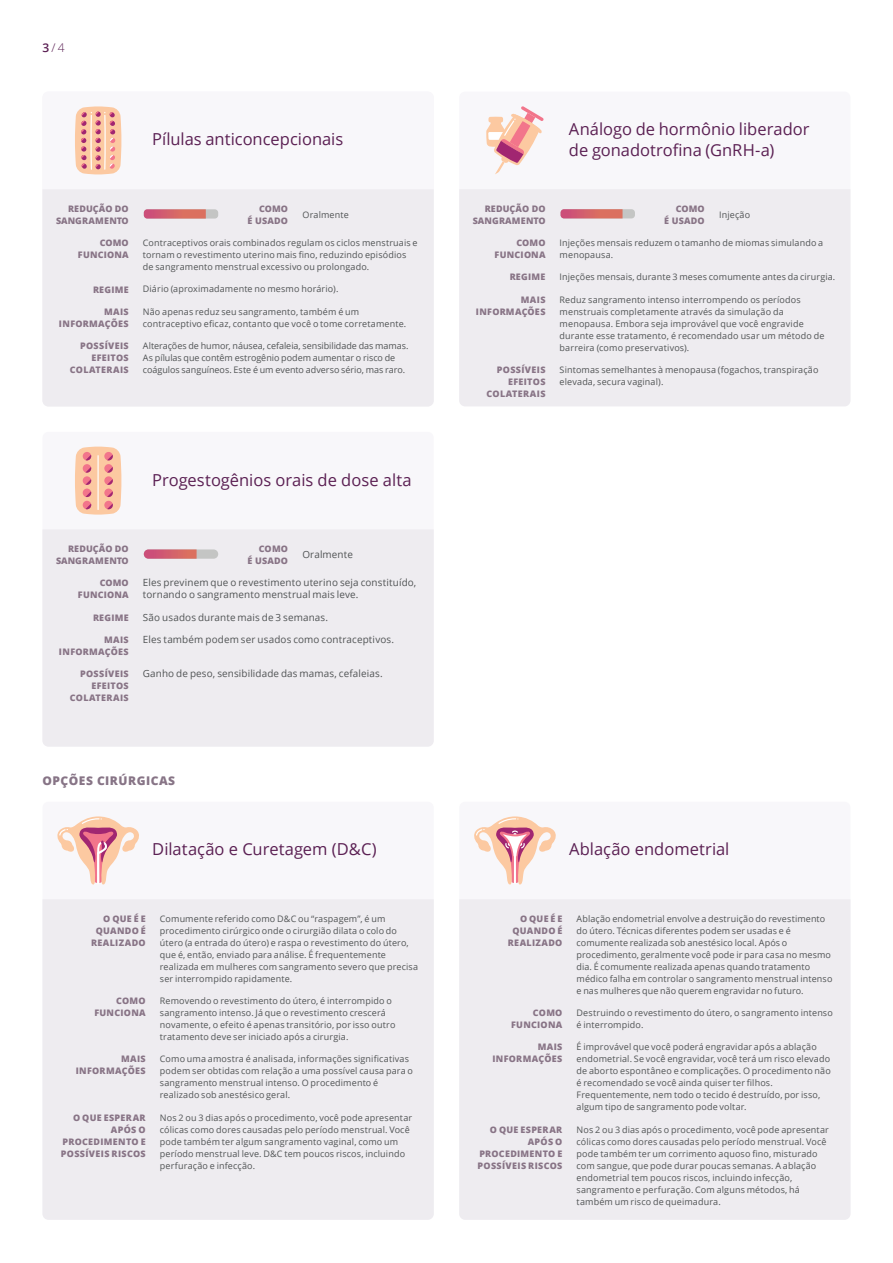
<style>
.page{position:relative;width:893px;height:1263px;background:#fff}
.page>*{position:absolute;margin:0;border:0;box-sizing:border-box;transform-origin:0 0}
.t1{font:16.5px/21px "Open Sans";color:#5b2053}
.t2{font:800 12px "Open Sans";letter-spacing:.04em;color:#877486}
.t3{font:300 12px "Open Sans";color:#5a1f53}
.t4{font:9.9px/12px "Open Sans";letter-spacing:.015em;color:#515455}
.t5{font:9px/12px "Open Sans";letter-spacing:.015em;color:#515455}
.t6{font:800 9px/12px "Open Sans";letter-spacing:.03em;color:#887486;text-align:right}
.t7{font:9px/12px "Open Sans";letter-spacing:-.005em;color:#515455}
.t8{font:800 9px/12px "Open Sans";letter-spacing:.005em;color:#887486;text-align:right}
.s1{font-weight:600}
</style>
<div class="page">
<div style="left:43px;top:802px;width:391px;height:418px;background:#f8f7fa;border-radius:6px"></div>
<div style="left:43px;top:900px;width:390px;height:319px;background:#eeecf0"></div>
<svg style="left:57px;top:816px;width:82px;height:69px"></svg>
<div style="left:459px;top:802px;width:391px;height:418px;background:#f8f7fa;border-radius:6px"></div>
<div style="left:460px;top:900px;width:390px;height:319px;background:#eeecf0"></div>
<svg style="left:474px;top:816px;width:82px;height:68px"></svg>
<div style="left:459px;top:92px;width:391px;height:314px;background:#f8f7fa;border-radius:6px"></div>
<div style="left:460px;top:190px;width:390px;height:216px;background:#eeecf0"></div>
<div style="left:560px;top:209px;width:75px;height:9px;background:#c4c5c4;border-radius:3px"></div>
<svg style="left:560px;top:209px;width:62px;height:9px"></svg>
<svg style="left:486px;top:106px;width:58px;height:68px"></svg>
<div style="left:42px;top:92px;width:392px;height:314px;background:#f8f7fa;border-radius:6px"></div>
<div style="left:43px;top:190px;width:390px;height:216px;background:#eeecf0"></div>
<svg style="left:75px;top:106px;width:47px;height:69px;background:#f3bda7"></svg>
<div style="left:144px;top:209px;width:74px;height:10px;background:#c4c5c4;border-radius:3px"></div>
<svg style="left:144px;top:209px;width:62px;height:10px"></svg>
<div style="left:42px;top:432px;width:392px;height:315px;background:#f8f7fa;border-radius:6px"></div>
<div style="left:43px;top:530px;width:390px;height:216px;background:#eeecf0"></div>
<svg style="left:75px;top:446px;width:47px;height:69px;background:#f6bba5"></svg>
<div style="left:144px;top:549px;width:74px;height:10px;background:#c4c5c4;border-radius:5px"></div>
<svg style="left:144px;top:549px;width:53px;height:10px"></svg>
<h2 class="t3" style="left:43px;top:40px;width:24px"><span class="s1">3</span>/4</h2>
<h1 class="t1" style="left:152px;top:128px;width:193px">Pílulas anticoncepcionais</h1>
<p class="t8" style="left:56px;top:202px;width:74px">REDUÇÃO DO<br>SANGRAMENTO</p>
<p class="t6" style="left:247px;top:202px;width:42px">COMO<br>É USADO</p>
<p class="t5" style="left:303px;top:208px;width:48px">Oralmente</p>
<p class="t6" style="left:78px;top:236px;width:52px">COMO<br>FUNCIONA</p>
<p class="t5" style="left:143px;top:237px;width:276px">Contraceptivos orais combinados regulam os ciclos menstruais e tornam o revestimento uterino mais fino, reduzindo episódios de sangramento menstrual excessivo ou prolongado.</p>
<p class="t6" style="left:93px;top:283px;width:37px">REGIME</p>
<p class="t5" style="left:143px;top:283px;width:197px">Diário (aproximadamente no mesmo horário).</p>
<p class="t6" style="left:59px;top:305px;width:71px">MAIS<br>INFORMAÇÕES</p>
<p class="t6" style="left:70px;top:339px;width:60px">POSSÍVEIS<br>EFEITOS<br>COLATERAIS</p>
<p class="t5" style="left:143px;top:305px;width:265px">Não apenas reduz seu sangramento, também é um contraceptivo eficaz, contanto que você o tome corretamente.</p>
<p class="t7" style="left:143px;top:340px;width:267px">Alterações de humor, náusea, cefaleia, sensibilidade das mamas.<br>As pílulas que contêm estrogênio podem aumentar o risco de coágulos sanguíneos. Este é um evento adverso sério, mas raro.</p>
<h1 class="t1" style="left:152px;top:469px;width:261px">Progestogênios orais de dose alta</h1>
<p class="t8" style="left:56px;top:542px;width:74px">REDUÇÃO DO<br>SANGRAMENTO</p>
<p class="t6" style="left:247px;top:542px;width:42px">COMO<br>É USADO</p>
<p class="t4" style="left:302px;top:548px;width:52px">Oralmente</p>
<p class="t4" style="left:143px;top:576px;width:275px">Eles previnem que o revestimento uterino seja constituído, tornando o sangramento menstrual mais leve.</p>
<p class="t6" style="left:78px;top:576px;width:52px">COMO<br>FUNCIONA</p>
<p class="t6" style="left:104px;top:633px;width:26px">MAIS</p>
<p class="t4" style="left:143px;top:633px;width:253px">Eles também podem ser usados como contraceptivos.</p>
<p class="t6" style="left:59px;top:645px;width:71px">INFORMAÇÕES</p>
<p class="t6" style="left:70px;top:668px;width:60px">POSSÍVEIS<br>EFEITOS<br>COLATERAIS</p>
<p class="t4" style="left:143px;top:611px;width:187px">São usados durante mais de 3 semanas.</p>
<p class="t6" style="left:93px;top:611px;width:37px">REGIME</p>
<p class="t4" style="left:143px;top:667px;width:241px">Ganho de peso, sensibilidade das mamas, cefaleias.</p>
<h2 class="t2" style="left:43px;top:771px;width:134px">OPÇÕES CIRÚRGICAS</h2>
<h1 class="t1" style="left:152px;top:838px;width:226px">Dilatação e Curetagem (D&amp;C)</h1>
<p class="t6" style="left:91px;top:912px;width:56px">O QUE É E<br>QUANDO É<br>REALIZADO</p>
<p class="t6" style="left:94px;top:994px;width:53px">COMO<br>FUNCIONA</p>
<p class="t5" style="left:160px;top:912px;width:260px">Comumente referido como D&amp;C ou “raspagem”, é um procedimento cirúrgico onde o cirurgião dilata o colo do útero (a entrada do útero) e raspa o revestimento do útero, que é, então, enviado para análise. É frequentemente realizada em mulheres com sangramento severo que precisa ser interrompido rapidamente.</p>
<p class="t5" style="left:160px;top:994px;width:237px">Removendo o revestimento do útero, é interrompido o sangramento intenso. Já que o revestimento crescerá novamente, o efeito é apenas transitório, por isso outro tratamento deve ser iniciado após a cirurgia.</p>
<p class="t6" style="left:76px;top:1053px;width:71px">MAIS<br>INFORMAÇÕES</p>
<p class="t5" style="left:160px;top:1053px;width:255px">Como uma amostra é analisada, informações significativas podem ser obtidas com relação a uma possível causa para o sangramento menstrual intenso. O procedimento é realizado sob anestésico geral.</p>
<p class="t6" style="left:61px;top:1111px;width:86px">O QUE ESPERAR<br>APÓS O<br>PROCEDIMENTO E<br>POSSÍVEIS RISCOS</p>
<p class="t5" style="left:160px;top:1111px;width:254px">Nos 2 ou 3 dias após o procedimento, você pode apresentar cólicas como dores causadas pelo período menstrual. Você pode também ter algum sangramento vaginal, como um período menstrual leve. D&amp;C tem poucos riscos, incluindo perfuração e infecção.</p>
<h1 class="t1" style="left:569px;top:118px;width:242px">Análogo de hormônio liberador de gonadotrofina (GnRH-a)</h1>
<p class="t8" style="left:473px;top:202px;width:74px">REDUÇÃO DO<br>SANGRAMENTO</p>
<p class="t6" style="left:664px;top:202px;width:42px">COMO<br>É USADO</p>
<p class="t5" style="left:719px;top:208px;width:33px">Injeção</p>
<p class="t6" style="left:494px;top:236px;width:52px">COMO<br>FUNCIONA</p>
<p class="t5" style="left:560px;top:236px;width:265px">Injeções mensais reduzem o tamanho de miomas simulando a menopausa.</p>
<p class="t6" style="left:510px;top:271px;width:37px">REGIME</p>
<p class="t5" style="left:560px;top:271px;width:277px">Injeções mensais, durante 3 meses comumente antes da cirurgia.</p>
<p class="t6" style="left:476px;top:293px;width:71px">MAIS<br>INFORMAÇÕES</p>
<p class="t5" style="left:560px;top:293px;width:266px">Reduz sangramento intenso interrompendo os períodos menstruais completamente através da simulação da menopausa. Embora seja improvável que você engravide durante esse tratamento, é recomendado usar um método de barreira (como preservativos).</p>
<p class="t6" style="left:487px;top:363px;width:60px">POSSÍVEIS<br>EFEITOS<br>COLATERAIS</p>
<p class="t5" style="left:560px;top:364px;width:260px">Sintomas semelhantes à menopausa (fogachos, transpiração elevada, secura vaginal).</p>
<h1 class="t1" style="left:569px;top:838px;width:162px">Ablação endometrial</h1>
<p class="t6" style="left:508px;top:912px;width:56px">O QUE É E<br>QUANDO É<br>REALIZADO</p>
<p class="t6" style="left:511px;top:1006px;width:53px">COMO<br>FUNCIONA</p>
<p class="t5" style="left:577px;top:912px;width:257px">Ablação endometrial envolve a destruição do revestimento do útero. Técnicas diferentes podem ser usadas e é comumente realizada sob anestésico local. Após o procedimento, geralmente você pode ir para casa no mesmo dia. É comumente realizada apenas quando tratamento médico falha em controlar o sangramento menstrual intenso e nas mulheres que não querem engravidar no futuro.</p>
<p class="t5" style="left:577px;top:1006px;width:258px">Destruindo o revestimento do útero, o sangramento intenso é interrompido.</p>
<p class="t6" style="left:492px;top:1040px;width:71px">MAIS<br>INFORMAÇÕES</p>
<p class="t5" style="left:577px;top:1041px;width:256px">É improvável que você poderá engravidar após a ablação endometrial. Se você engravidar, você terá um risco elevado de aborto espontâneo e complicações. O procedimento não é recomendado se você ainda quiser ter filhos.<br>Frequentemente, nem todo o tecido é destruído, por isso, algum tipo de sangramento pode voltar.</p>
<p class="t6" style="left:478px;top:1123px;width:86px">O QUE ESPERAR<br>APÓS O<br>PROCEDIMENTO E<br>POSSÍVEIS RISCOS</p>
<p class="t5" style="left:577px;top:1123px;width:254px">Nos 2 ou 3 dias após o procedimento, você pode apresentar cólicas como dores causadas pelo período menstrual. Você pode também ter um corrimento aquoso fino, misturado com sangue, que pode durar poucas semanas. A ablação endometrial tem poucos riscos, incluindo infecção, sangramento e perfuração. Com alguns métodos, há também um risco de queimadura.</p>
</div>
